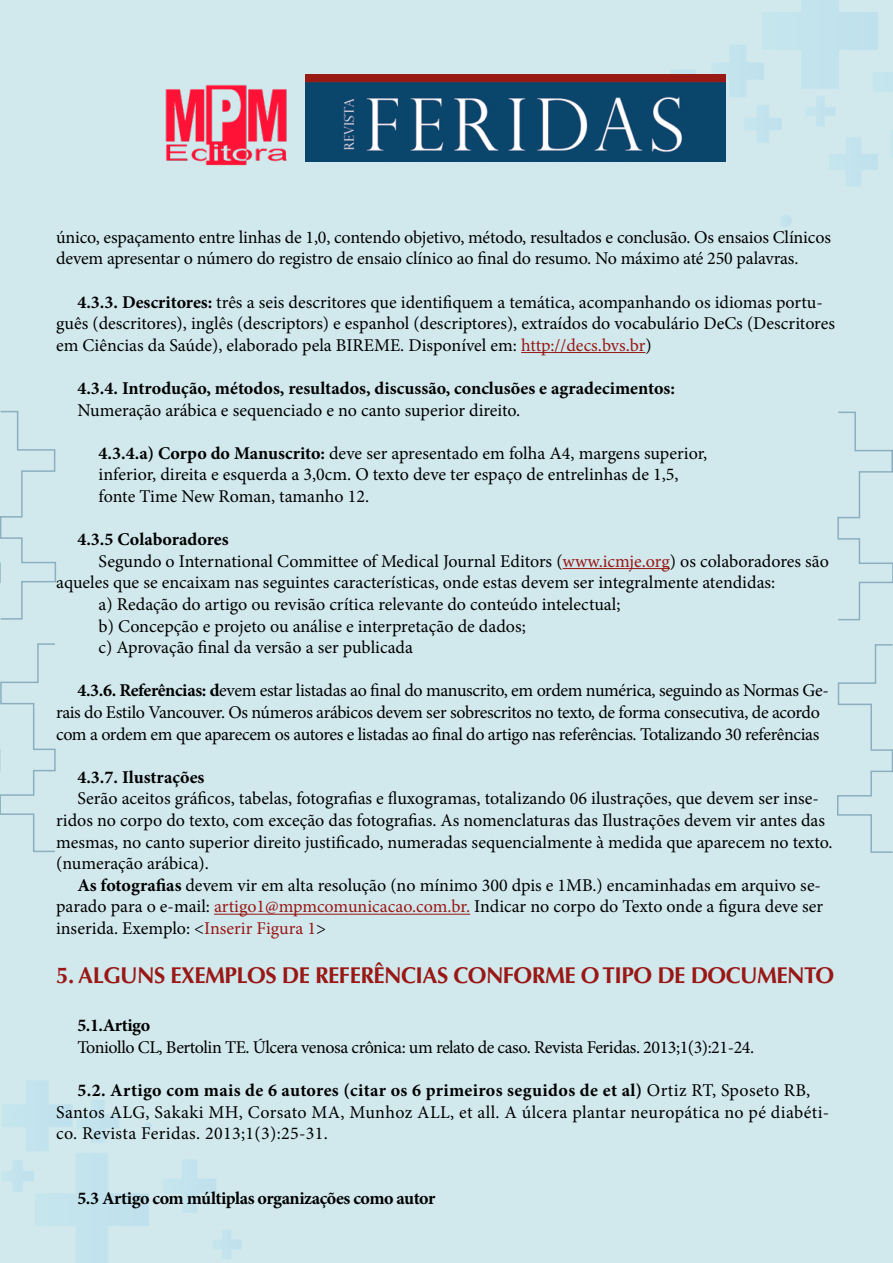
<style>
.page{position:relative;width:893px;height:1263px;background:#d1e8ed}
.page>*{position:absolute;margin:0;border:0;box-sizing:border-box;transform-origin:0 0}
.t1{font:700 22.95px "Optima LT Std";letter-spacing:-.025em;color:#991815}
.t2{font:18px/21.6px "Minion Pro";letter-spacing:-.005em;color:#000}
.t3{font:18px/21.6px "Minion Pro";letter-spacing:.02em;color:#000}
.t4{font:700 18px "Minion Pro";letter-spacing:-.005em;color:#000}
.t5{font:18px "Minion Pro";letter-spacing:-.025em;color:#000}
.t6{font:700 18px "Minion Pro";letter-spacing:-.025em;color:#000}
.s1{font-weight:700}
.s2{color:#991815}
</style>
<div class="page">
<img style="left:638px;top:0;width:255px;height:227px">
<svg style="left:0;top:410px;width:56px;height:210px"></svg>
<svg style="left:0;top:643px;width:56px;height:210px"></svg>
<svg style="left:837px;top:411px;width:56px;height:210px"></svg>
<svg style="left:837px;top:644px;width:56px;height:209px"></svg>
<img style="left:165px;top:84px;width:122px;height:82px">
<img style="left:306px;top:75px;width:419px;height:87px">
<hr style="left:521px;top:352px;width:124px;height:1px;background:#991815">
<hr style="left:563px;top:568px;width:107px;height:1px;background:#991815">
<hr style="left:214px;top:914px;width:256px;height:1px;background:#991815">
<p class="t2" style="left:56px;top:226px;width:776px">único, espaçamento entre linhas de 1,0, contendo objetivo, método, resultados e conclusão. Os ensaios Clínicos devem apresentar o número do registro de ensaio clínico ao final do resumo. No máximo até 250 palavras.</p>
<p class="t2" style="left:56px;top:291px;width:780px;text-indent:21px"><span class="s1">4.3.3. Descritores:</span> três a seis descritores que identifiquem a temática, acompanhando os idiomas portu&shy;guês (descritores), inglês (descriptors) e espanhol (descriptores), extraídos do vocabulário DeCs (Descritores em Ciências da Saúde), elaborado pela BIREME. Disponível em: <span class="s2">http://decs.bvs.br</span>)</p>
<p class="t4" style="left:77px;top:375px;width:599px">4.3.4. Introdução, métodos, resultados, discussão, conclusões e agradecimentos:</p>
<p class="t2" style="left:77px;top:399px;width:444px">Numeração arábica e sequenciado e no canto superior direito.</p>
<p class="t2" style="left:99px;top:442px;width:610px"><span class="s1">4.3.4.a) Corpo do Manuscrito:</span> deve ser apresentado em folha A4, margens superior, inferior, direita e esquerda a 3,0cm. O texto deve ter espaço de entrelinhas de 1,5, fonte Time New Roman, tamanho 12.</p>
<p class="t4" style="left:77px;top:527px;width:153px">4.3.5 Colaboradores</p>
<p class="t2" style="left:99px;top:550px;width:732px">Segundo o International Committee of Medical Journal Editors (<span class="s2">www.icmje.org</span>) os colaboradores são</p>
<p class="t2" style="left:56px;top:572px;width:721px">aqueles que se encaixam nas seguintes características, onde estas devem ser integralmente atendidas:</p>
<p class="t2" style="left:99px;top:593px;width:523px">a) Redação do artigo ou revisão crítica relevante do conteúdo intelectual;</p>
<p class="t2" style="left:99px;top:615px;width:429px">b) Concepção e projeto ou análise e interpretação de dados;</p>
<p class="t2" style="left:99px;top:637px;width:316px">c) Aprovação final da versão a ser publicada</p>
<p class="t2" style="left:56px;top:680px;width:774px;text-indent:21px"><span class="s1">4.3.6. Referências: d</span>evem estar listadas ao final do manuscrito, em ordem numérica, seguindo as Normas Ge&shy;rais do Estilo Vancouver. Os números arábicos devem ser sobrescritos no texto, de forma consecutiva, de acordo com a ordem em que aparecem os autores e listadas ao final do artigo nas referências. Totalizando 30 referências</p>
<p class="t4" style="left:77px;top:764px;width:129px">4.3.7. Ilustrações</p>
<p class="t2" style="left:56px;top:788px;width:778px;text-indent:21px">Serão aceitos gráficos, tabelas, fotografias e fluxogramas, totalizando 06 ilustrações, que devem ser inse&shy;ridos no corpo do texto, com exceção das fotografias. As nomenclaturas das Ilustrações devem vir antes das mesmas, no canto superior direito justificado, numeradas sequencialmente à medida que aparecem no texto. (numeração arábica).</p>
<p class="t2" style="left:56px;top:874px;width:768px;text-align:justify;text-indent:21px"><span class="s1">As fotografias</span> devem vir em alta resolução (no mínimo 300 dpis e 1MB.) encaminhadas em arquivo se&shy;parado para o e-mail: <span class="s2">artigo1@mpmcomunicacao.com.br.</span> Indicar no corpo do Texto onde a figura deve ser inserida. Exemplo: &lt;<span class="s2">Inserir Figura 1</span>&gt;</p>
<p class="t1" style="left:56px;top:961px;width:780px">5. ALGUNS EXEMPLOS DE REFERÊNCIAS CONFORME O TIPO DE DOCUMENTO</p>
<p class="t4" style="left:77px;top:1013px;width:74px">5.1.Artigo</p>
<p class="t5" style="left:77px;top:1035px;width:678px">Toniollo CL, Bertolin TE. Úlcera venosa crônica: um relato de caso. Revista Feridas. 2013;1(3):21-24.</p>
<p class="t3" style="left:56px;top:1079px;width:775px;text-indent:21px"><span class="s1">5.2. Artigo com mais de 6 autores (citar os 6 primeiros seguidos de et al)</span> Ortiz RT, Sposeto RB,<br>Santos ALG, Sakaki MH, Corsato MA, Munhoz ALL, et all. A úlcera plantar neuropática no pé diabéti&shy;co. Revista Feridas. 2013;1(3):25-31.</p>
<p class="t6" style="left:77px;top:1185px;width:359px">5.3 Artigo com múltiplas organizações como autor</p>
</div>
